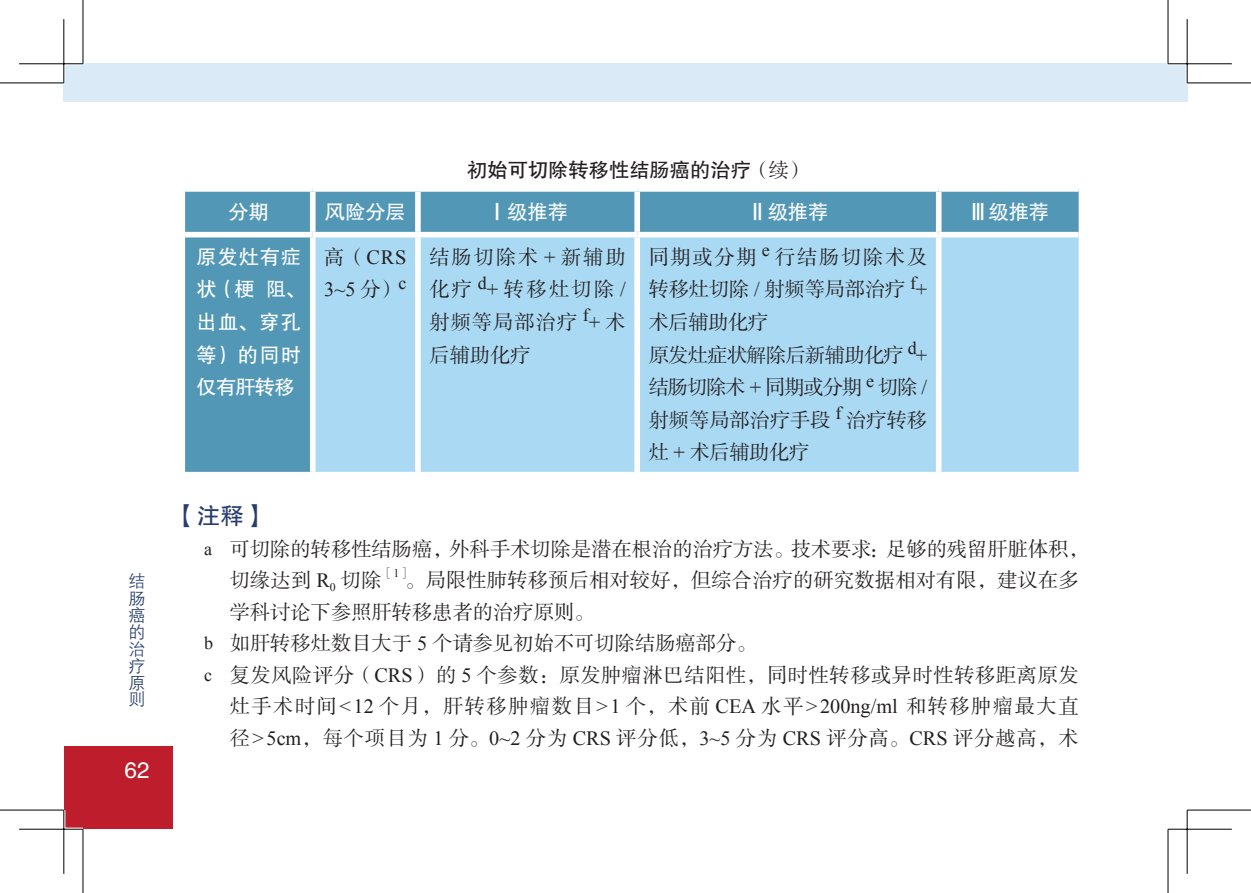
<style>
.page{position:relative;width:1251px;height:893px;background:#fff}
.page>*{position:absolute;margin:0;border:0;box-sizing:border-box;transform-origin:0 0}
.注释{font:23.62px "FZHTJW GB1 0";color:#273d6d}
.t1{font:22.5px "FZHTJW GB1 0";color:#fff}
.正文{font:20.25px/31.5px "FZSSK GBK1 0";color:#231f20}
.表文1{font:20.25px/32.6px "FZSSK GBK1 0";color:#231f20;text-align:justify}
.段落样式4{font:20.25px/32.6px "FZHTK GBK1 0";letter-spacing:.04em;color:#fff}
.表头{font:20.25px "FZHTK GBK1 0";color:#fff}
.续表{font:20.25px "FZHTK GBK1 0";color:#231f20}
.表文1-2{font:20.25px/32.6px "Times New Roman";color:#231f20}
.t2{font:16.88px/16.9px "FZZDXJW GB1 0";color:#273d6d;text-align:justify}
.正文-2{font:11.7px "FZSSK GBK1 0";color:#231f20}
.s1{font-family:"FZSSK GBK1 0"}
.s2{font-family:"Times New Roman"}
.s3{font-family:"Times New Roman";font-size:18px}
</style>
<div class="page">
<div style="left:64px;top:64px;width:1103px;height:38px;background:#dbeaf7"></div>
<div style="left:1167px;top:64px;width:19px;height:38px;background:#dbeaf7"></div>
<div style="left:64px;top:746px;width:108px;height:83px;background:#be1d2c"></div>
<div style="left:185px;top:192px;width:893px;height:280px;background:#5297b6"></div>
<div style="left:315px;top:237px;width:763px;height:235px;background:#aad9f3"></div>
<div style="left:310px;top:192px;width:5px;height:40px;background:#fff"></div>
<div style="left:415px;top:192px;width:5px;height:40px;background:#fff"></div>
<div style="left:634px;top:192px;width:6px;height:40px;background:#fff"></div>
<div style="left:935px;top:192px;width:6px;height:40px;background:#fff"></div>
<div style="left:185px;top:232px;width:128px;height:5px;background:#fff"></div>
<div style="left:313px;top:232px;width:105px;height:5px;background:#fff"></div>
<div style="left:418px;top:232px;width:219px;height:5px;background:#fff"></div>
<div style="left:415px;top:237px;width:5px;height:235px;background:#fff"></div>
<div style="left:637px;top:232px;width:301px;height:5px;background:#fff"></div>
<div style="left:634px;top:237px;width:6px;height:235px;background:#fff"></div>
<div style="left:938px;top:232px;width:140px;height:5px;background:#fff"></div>
<div style="left:935px;top:237px;width:6px;height:235px;background:#fff"></div>
<div style="left:310px;top:237px;width:5px;height:235px;background:#fff"></div>
<svg style="left:0;top:82px;width:64px;height:3px"></svg>
<svg style="left:1186px;top:82px;width:64px;height:3px"></svg>
<svg style="left:0;top:809px;width:64px;height:1px"></svg>
<svg style="left:1187px;top:809px;width:63px;height:1px"></svg>
<svg style="left:82px;top:0;width:3px;height:64px"></svg>
<svg style="left:82px;top:831px;width:1px;height:62px"></svg>
<hr style="left:19px;top:62px;width:64px;height:3px;background:#fff">
<hr style="left:1167px;top:62px;width:64px;height:3px;background:#fff">
<hr style="left:19px;top:828px;width:64px;height:3px;background:#fff">
<hr style="left:62px;top:19px;width:3px;height:64px;background:#fff">
<hr style="left:62px;top:810px;width:3px;height:64px;background:#fff">
<hr style="left:1185px;top:19px;width:3px;height:64px;background:#fff">
<hr style="left:0;top:83px;width:64px;height:1px;background:#000">
<hr style="left:1186px;top:83px;width:64px;height:1px;background:#000">
<hr style="left:0;top:810px;width:64px;height:1px;background:#000">
<hr style="left:1186px;top:810px;width:64px;height:1px;background:#000">
<hr style="left:83px;top:0;width:1px;height:64px;background:#000">
<hr style="left:83px;top:829px;width:1px;height:64px;background:#000">
<hr style="left:1167px;top:0;width:1px;height:64px;background:#000">
<hr style="left:1167px;top:829px;width:1px;height:64px;background:#000">
<hr style="left:19px;top:63px;width:64px;height:1px;background:#000">
<hr style="left:1167px;top:63px;width:64px;height:1px;background:#000">
<hr style="left:19px;top:829px;width:64px;height:1px;background:#000">
<hr style="left:1167px;top:829px;width:64px;height:1px;background:#000">
<hr style="left:63px;top:19px;width:1px;height:64px;background:#000">
<hr style="left:63px;top:810px;width:1px;height:64px;background:#000">
<hr style="left:1186px;top:19px;width:1px;height:64px;background:#000">
<hr style="left:1186px;top:810px;width:1px;height:64px;background:#000">
<p class="t2" style="left:129px;top:573px;width:18px">结肠癌的治疗原则</p>
<p class="t1" style="left:125px;top:758px;width:26px">62</p>
<p class="续表" style="left:467px;top:159px;width:341px">初始可切除转移性结肠癌的治疗<span class="s1">（续）</span></p>
<p class="表头" style="left:228px;top:201px;width:42px">分期</p>
<p class="表头" style="left:325px;top:201px;width:82px">风险分层</p>
<p class="表头" style="left:487px;top:201px;width:82px">Ⅰ级推荐</p>
<p class="表头" style="left:747px;top:201px;width:82px">Ⅱ级推荐</p>
<p class="表头" style="left:967px;top:201px;width:82px">Ⅲ级推荐</p>
<p class="段落样式4" style="left:196px;top:241px;width:110px">原发灶有症状（梗阻、出血、穿孔等）的同时仅有肝转移</p>
<p class="表文1-2" style="left:324px;top:240px;width:84px"><span class="s1">高（</span>CRS<br>3~5 <span class="s1">分）</span><sup>c</sup></p>
<p class="表文1" style="left:429px;top:241px;width:198px">结肠切除术 <span class="s2">+</span> 新辅助化疗 <sup>d</sup><span class="s2">+</span> 转移灶切除 <span class="s2">/</span>射频等局部治疗 <sup>f</sup><span class="s2">+</span> 术后辅助化疗</p>
<p class="表文1" style="left:648px;top:241px;width:280px">同期或分期 <sup>e</sup> 行结肠切除术及转移灶切除 <span class="s2">/</span> 射频等局部治疗 <sup>f</sup><span class="s2">+</span>术后辅助化疗</p>
<p class="表文1" style="left:648px;top:339px;width:280px">原发灶症状解除后新辅助化疗 <sup>d</sup><span class="s2">+</span>结肠切除术 <span class="s2">+</span> 同期或分期 <sup>e</sup> 切除 <span class="s2">/</span>射频等局部治疗手段 <sup>f</sup> 治疗转移灶 <span class="s2">+</span> 术后辅助化疗</p>
<p class="注释" style="left:173px;top:503px;width:96px">【注释】</p>
<p class="正文" style="left:230px;top:534px;width:860px;text-indent:-26px"><span class="s3">a</span> 可切除的转移性结肠癌，外科手术切除是潜在根治的治疗方法。技术要求：足够的残留肝脏体积，切缘达到 <span class="s2">R</span><sub>0</sub> 切除</p>
<p class="正文-2" style="left:381px;top:567px;width:31px">［<span class="s2">1</span>］</p>
<p class="正文" style="left:230px;top:565px;width:850px;text-indent:175px">。局限性肺转移预后相对较好，但综合治疗的研究数据相对有限，建议在多学科讨论下参照肝转移患者的治疗原则。</p>
<p class="正文" style="left:204px;top:628px;width:554px"><span class="s3">b</span> 如肝转移灶数目大于 <span class="s2">5</span> 个请参见初始不可切除结肠癌部分。</p>
<p class="正文" style="left:230px;top:660px;width:850px;text-align:justify;text-indent:-26px"><span class="s3">c</span> 复发风险评分（<span class="s2">CRS</span>）的 <span class="s2">5</span> 个参数：原发肿瘤淋巴结阳性，同时性转移或异时性转移距离原发灶手术时间 <span class="s2">&lt; 12</span> 个月，肝转移肿瘤数目 <span class="s2">&gt; 1</span> 个，术前 <span class="s2">CEA</span> 水平 <span class="s2">&gt; 200ng/ml</span> 和转移肿瘤最大直径 <span class="s2">&gt; 5cm</span>，每个项目为 <span class="s2">1</span> 分。<span class="s2">0~2</span> 分为 <span class="s2">CRS</span> 评分低，<span class="s2">3~5</span> 分为 <span class="s2">CRS</span> 评分高。<span class="s2">CRS</span> 评分越高，术</p>
</div>
